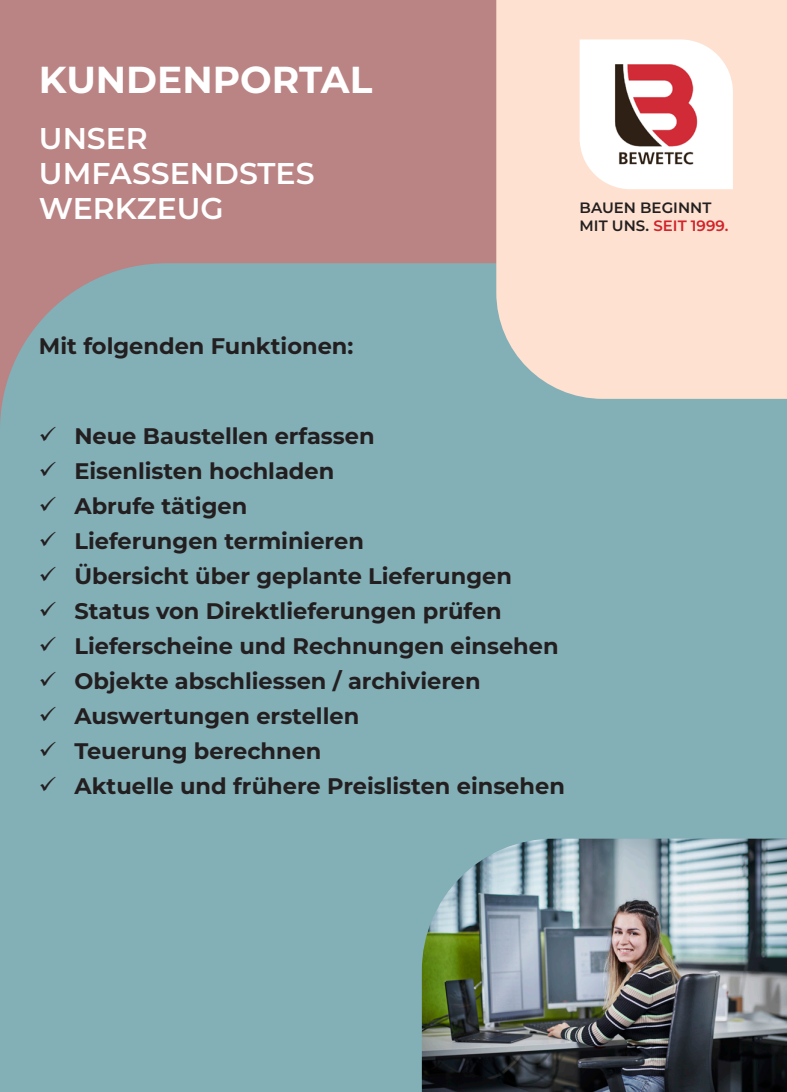
<style>
.page{position:relative;width:787px;height:1092px;background:#fff}
.page>*{position:absolute;margin:0;border:0;box-sizing:border-box;transform-origin:0 0}
.t1{font:700 37.5px "Montserrat";color:#fff}
.t2{font:600 30px/35px "Montserrat";color:#fff}
.t3{font:700 22.5px "Montserrat";color:#231f20}
.t4{font:600 15px/18px "Montserrat";color:#231f20}
.s1{color:#d1232a}
</style>
<div class="page">
<div style="left:0;top:0;width:787px;height:1091px;background:#ba8384"></div>
<div style="left:0;top:263px;width:787px;height:828px;background:#83afb6"></div>
<div style="left:496px;top:0;width:291px;height:399px;background:#fee1d0"></div>
<img style="left:579px;top:39px;width:154px;height:150px">
<img style="left:422px;top:838px;width:365px;height:253px">
<svg style="left:41px;top:426px;width:15px;height:15px"></svg>
<svg style="left:41px;top:461px;width:15px;height:15px"></svg>
<svg style="left:41px;top:496px;width:15px;height:15px"></svg>
<svg style="left:41px;top:531px;width:15px;height:15px"></svg>
<svg style="left:41px;top:566px;width:15px;height:15px"></svg>
<svg style="left:41px;top:601px;width:15px;height:15px"></svg>
<svg style="left:41px;top:636px;width:15px;height:15px"></svg>
<svg style="left:41px;top:671px;width:15px;height:15px"></svg>
<svg style="left:41px;top:706px;width:15px;height:15px"></svg>
<svg style="left:41px;top:741px;width:15px;height:15px"></svg>
<svg style="left:41px;top:776px;width:15px;height:15px"></svg>
<p class="t1" style="left:39px;top:55px;width:335px">KUNDENPORTAL</p>
<p class="t2" style="left:39px;top:120px;width:110px">UNSER</p>
<p class="t2" style="left:39px;top:155px;width:277px">UMFASSENDSTES<br>WERKZEUG</p>
<p class="t4" style="left:579px;top:198px;width:150px">BAUEN BEGINNT<br>MIT UNS. <span class="s1">SEIT 1999.</span></p>
<p class="t3" style="left:39px;top:331px;width:316px">Mit folgenden Funktionen:</p>
<p class="t3" style="left:74px;top:421px;width:302px">Neue Baustellen erfassen</p>
<p class="t3" style="left:74px;top:456px;width:261px">Eisenlisten hochladen</p>
<p class="t3" style="left:74px;top:491px;width:174px">Abrufe tätigen</p>
<p class="t3" style="left:74px;top:526px;width:291px">Lieferungen terminieren</p>
<p class="t3" style="left:74px;top:561px;width:439px">Übersicht über geplante Lieferungen</p>
<p class="t3" style="left:74px;top:596px;width:429px">Status von Direktlieferungen prüfen</p>
<p class="t3" style="left:74px;top:631px;width:486px">Lieferscheine und Rechnungen einsehen</p>
<p class="t3" style="left:74px;top:666px;width:408px">Objekte abschliessen / archivieren</p>
<p class="t3" style="left:74px;top:701px;width:286px">Auswertungen erstellen</p>
<p class="t3" style="left:74px;top:736px;width:248px">Teuerung berechnen</p>
<p class="t3" style="left:74px;top:771px;width:492px">Aktuelle und frühere Preislisten einsehen</p>
</div>
